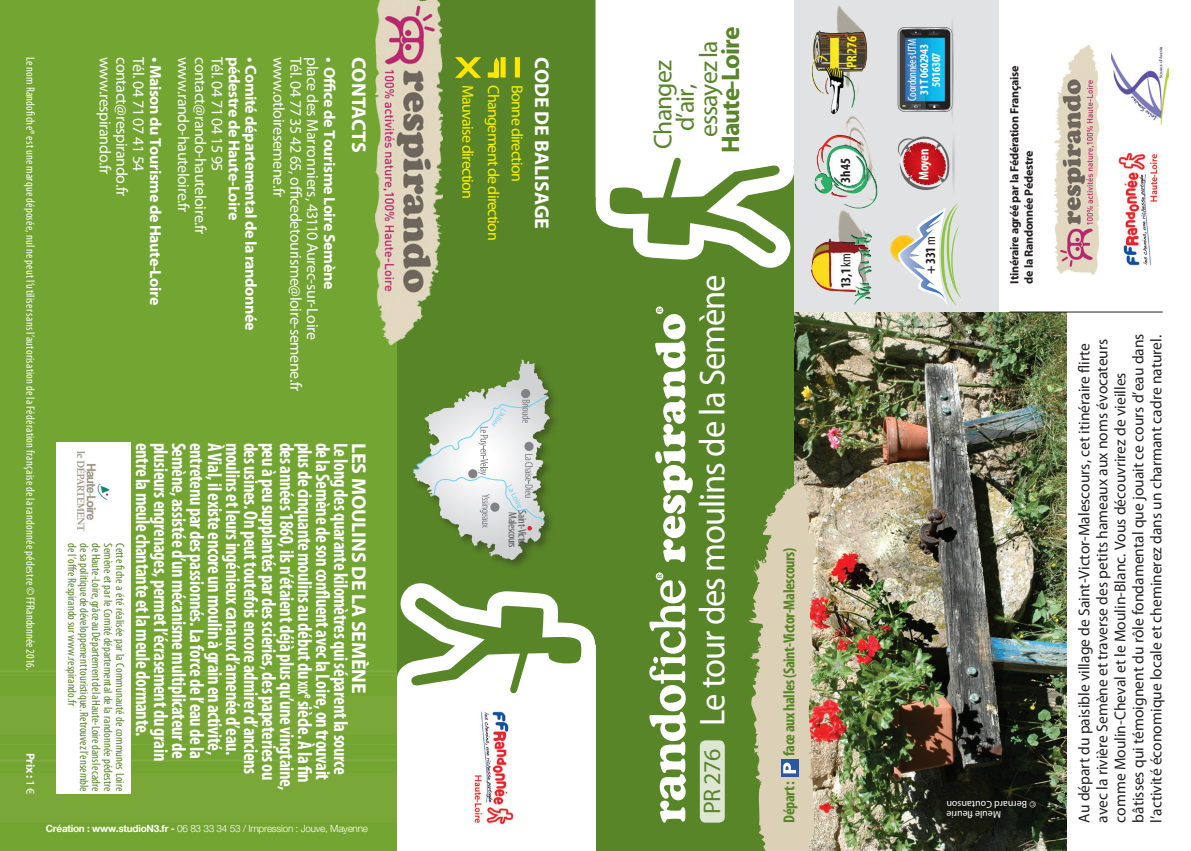
<style>
.page{position:relative;width:1191px;height:851px;background:#fff}
.page>*{position:absolute;margin:0;border:0;box-sizing:border-box;transform-origin:0 0}
.t1{font:36px "Myriad Pro";letter-spacing:-.03em;color:#fff;scale:.96 1}
.t2{font:25.6px "Myriad Pro";letter-spacing:-.035em;color:#588527}
.t3{font:700 25.6px "Myriad Pro";letter-spacing:-.035em;color:#588527}
.t4{font:24px "Myriad Pro";color:#588527}
.Inter{font:700 condensed 20px "Myriad Pro";letter-spacing:-.02em;color:#fff;scale:.93 1}
.Inter-2{font:700 20px "Myriad Pro";letter-spacing:-.005em;color:#fff}
.Inter-3{font:16px "Myriad Pro";letter-spacing:-.025em;color:#fff}
.Inter-4{font:700 16px "Myriad Pro";letter-spacing:-.025em;color:#fff}
.t5{font:16px "Myriad Pro";letter-spacing:-.045em;color:#fff101}
.t6{font:700 condensed 16px "Myriad Pro";letter-spacing:-.025em;color:#588527}
.Inter-5{font:15.8px/18px "Myriad Pro";color:#231f20}
.Inter-6{font:700 condensed 14px "Myriad Pro";letter-spacing:-.01em;color:#231f20}
.Inter-7{font:700 condensed 14px "Myriad Pro";letter-spacing:-.035em;color:#fff}
.Inter-8{font:700 condensed 14px "Myriad Pro";color:#fff101}
.Inter-9{font:700 condensed 14px "Myriad Pro";color:#fff;scale:.93 1}
.Inter-10{font:condensed 12px "Myriad Pro";color:#588527}
.Inter-11{font:condensed 12px "Myriad Pro";letter-spacing:.02em;color:#fff}
.Inter-12{font:700 12px "Myriad Pro";letter-spacing:-.02em;color:#231f20}
.Inter-13{font:700 condensed 12px/12px "Myriad Pro";letter-spacing:-.025em;color:#fff;text-align:center}
.Inter-14{font:700 12px "Myriad Pro";color:#fff}
.t7{font:condensed 11.6px/9.6px "Myriad Pro";letter-spacing:-.04em;color:#57585a}
.t8{font:300 10px "Helvetica Neue LT Std";letter-spacing:-.025em;color:#fff}
.t9{font:10px "Myriad Pro";color:#fff}
.s1{font-weight:400}
.s2{font-weight:700}
</style>
<div class="page">
<div style="left:794px;top:0;width:204px;height:312px;background:#e1e2e4"></div>
<img style="left:954px;top:143px;width:1px;height:42px">
<svg style="left:897px;top:136px;width:57px;height:54px"></svg>
<img style="left:794px;top:312px;width:272px;height:538px">
<div style="left:595px;top:268px;width:199px;height:582px;background:#588527"></div>
<svg style="left:748px;top:480px;width:68px;height:370px;background:#bebd96"></svg>
<hr style="left:1009px;top:311px;width:153px;height:1px;background:#231f20">
<svg style="left:595px;top:142px;width:199px;height:126px"></svg>
<svg style="left:890px;top:203px;width:72px;height:103px"></svg>
<svg style="left:649px;top:572px;width:37px;height:250px"></svg>
<svg style="left:655px;top:306px;width:38px;height:256px"></svg>
<div style="left:700px;top:740px;width:25px;height:82px;background:#dde6d3;border-radius:6px"></div>
<div style="left:397px;top:0;width:198px;height:583px;background:#588527"></div>
<svg style="left:397px;top:583px;width:198px;height:111px"></svg>
<div style="left:0;top:0;width:397px;height:850px;background:#73a532"></div>
<div style="left:0;top:696px;width:397px;height:38px;background:#79a839"></div>
<div style="left:0;top:772px;width:397px;height:50px;background:#79a839"></div>
<hr style="left:0;top:759px;width:397px;height:2px;background:#80ac41">
<hr style="left:0;top:743px;width:397px;height:1px;background:#80ac41">
<hr style="left:0;top:670px;width:397px;height:2px;background:#80ac41">
<hr style="left:0;top:674px;width:397px;height:1px;background:#80ac41">
<div style="left:57px;top:442px;width:74px;height:352px;background:#fff"></div>
<img style="left:375px;top:0;width:67px;height:371px">
<div style="left:582px;top:645px;width:13px;height:205px;background:#fff"></div>
<div style="left:515px;top:57px;width:5px;height:20px;background:#ffe601"></div>
<div style="left:500px;top:57px;width:5px;height:20px;background:#ffe601"></div>
<div style="left:494px;top:62px;width:5px;height:15px;background:#ffe601"></div>
<div style="left:488px;top:72px;width:10px;height:5px;background:#ffe601"></div>
<svg style="left:494px;top:57px;width:5px;height:5px"></svg>
<svg style="left:455px;top:57px;width:26px;height:21px"></svg>
<img style="left:810px;top:210px;width:63px;height:95px">
<img style="left:814px;top:122px;width:64px;height:87px">
<img style="left:811px;top:5px;width:57px;height:117px">
<img style="left:1054px;top:45px;width:46px;height:230px">
<svg style="left:897px;top:27px;width:55px;height:85px;background:#397e9e"></svg>
<img style="left:77px;top:451px;width:33px;height:81px">
<img style="left:1118px;top:152px;width:40px;height:114px">
<img style="left:474px;top:711px;width:40px;height:113px">
<img style="left:1111px;top:47px;width:57px;height:78px">
<div style="left:411px;top:358px;width:148px;height:212px;background:#588527"></div>
<svg style="left:413px;top:359px;width:137px;height:201px"></svg>
<p class="Inter-3" style="left:115px;top:57px;width:119px;rotate:90deg">www.respirando.fr</p>
<p class="Inter-3" style="left:132px;top:57px;width:141px;rotate:90deg">contact@respirando.fr</p>
<p class="Inter-3" style="left:149px;top:57px;width:116px;rotate:90deg">Tél. 04 71 07 41 54</p>
<p class="Inter-4" style="left:166px;top:57px;width:250px;rotate:90deg">• Maison du Tourisme de Haute-Loire</p>
<p class="Inter-3" style="left:193px;top:57px;width:157px;rotate:90deg">www.rando-hauteloire.fr</p>
<p class="Inter-3" style="left:210px;top:57px;width:179px;rotate:90deg">contact@rando-hauteloire.fr</p>
<p class="Inter-3" style="left:227px;top:57px;width:116px;rotate:90deg">Tél. 04 71 04 15 95</p>
<p class="Inter-4" style="left:244px;top:57px;width:165px;rotate:90deg">pédestre de Haute-Loire</p>
<p class="Inter-4" style="left:261px;top:57px;width:275px;rotate:90deg">• Comité départemental de la randonnée</p>
<p class="Inter-3" style="left:289px;top:57px;width:142px;rotate:90deg">www.otloiresemene.fr</p>
<p class="Inter-3" style="left:306px;top:57px;width:336px;rotate:90deg">Tél. 04 77 35 42 65, officedetourisme@loire-semene.fr</p>
<p class="Inter-3" style="left:322px;top:57px;width:285px;rotate:90deg">place des Marronniers, 43110 Aurec-sur-Loire</p>
<p class="Inter-4" style="left:340px;top:57px;width:234px;rotate:90deg">• Office de Tourisme Loire Semène</p>
<p class="Inter-2" style="left:372px;top:57px;width:98px;rotate:90deg">CONTACTS</p>
<p class="Inter-11" style="left:38px;top:57px;width:614px;rotate:90deg">Le nom Randofiche® est une marque déposée, nul ne peut l’utiliser sans l’autorisation de la Fédération française de la randonnée pédestre © FFRandonnée 2016.</p>
<p class="Inter-2" style="left:555px;top:57px;width:174px;rotate:90deg">CODE DE BALISAGE</p>
<p class="t5" style="left:478px;top:85px;width:115px;rotate:90deg">Mauvaise direction</p>
<p class="t5" style="left:503px;top:85px;width:157px;rotate:90deg">Changement de direction</p>
<p class="t5" style="left:527px;top:85px;width:98px;rotate:90deg">Bonne direction</p>
<p class="Inter" style="left:155px;top:442px;width:318px;rotate:90deg">entre la meule chantante et la meule dormante.</p>
<p class="Inter" style="left:173px;top:442px;width:344px;rotate:90deg">plusieurs engrenages, permet l’écrasement du grain</p>
<p class="Inter" style="left:191px;top:442px;width:341px;rotate:90deg">Semène, assistée d’un mécanisme multiplicateur de</p>
<p class="Inter" style="left:209px;top:442px;width:341px;rotate:90deg">entretenu par des passionnés. La force de l’eau de la</p>
<p class="Inter" style="left:227px;top:442px;width:337px;rotate:90deg">À Vial, il existe encore un moulin à grain en activité,</p>
<p class="Inter" style="left:245px;top:442px;width:338px;rotate:90deg">moulins et leurs ingénieux canaux d’amenée d’eau.</p>
<p class="Inter" style="left:263px;top:442px;width:358px;rotate:90deg">des usines. On peut toutefois encore admirer d’anciens</p>
<p class="Inter" style="left:281px;top:442px;width:365px;rotate:90deg">peu à peu supplantés par des scieries, des papeteries ou</p>
<p class="Inter" style="left:299px;top:442px;width:376px;rotate:90deg">des années 1860, ils n’étaient déjà plus qu’une vingtaine,</p>
<p class="Inter" style="left:317px;top:442px;width:256px;rotate:90deg">plus de cinquante moulins au début du</p>
<p class="Inter" style="left:335px;top:442px;width:364px;rotate:90deg">de la Semène de son confluent avec la Loire, on trouvait</p>
<p class="Inter" style="left:353px;top:442px;width:358px;rotate:90deg">Le long des quarante kilomètres qui séparent la source</p>
<p class="Inter-2" style="left:372px;top:442px;width:252px;rotate:90deg">LES MOULINS DE LA SEMÈNE</p>
<p class="t7" style="left:527px;top:510px;width:41px;rotate:90deg">Saint-Victor-<br>Malescours</p>
<p class="Inter-10" style="left:79px;top:543px;width:164px;rotate:90deg">de l’offre Respirando sur www.respirando.fr</p>
<p class="Inter-10" style="left:91px;top:543px;width:250px;rotate:90deg">de sa politique de développement touristique. Retrouvez l’ensemble</p>
<p class="Inter-10" style="left:103px;top:543px;width:249px;rotate:90deg">de Haute-Loire, grâce au Département de la Haute-Loire dans le cadre</p>
<p class="Inter-10" style="left:115px;top:543px;width:249px;rotate:90deg">Semène et par le Comité départemental de la randonnée pédestre</p>
<p class="Inter-10" style="left:127px;top:543px;width:249px;rotate:90deg">Cette fiche a été réalisée par la Communauté de communes Loire</p>
<p class="Inter-9" style="left:311px;top:681px;width:16px;rotate:90deg">xix</p>
<p class="Inter" style="left:317px;top:693px;width:97px;rotate:90deg"><sup>e</sup> siècle. À la fin</p>
<p class="Inter-14" style="left:38px;top:752px;width:43px;rotate:90deg">Prix : <span class="s1">1 €</span></p>
<p class="t8" style="left:46px;top:822px;width:324px"><span class="s2">Création : www.studioN3.fr -</span> 06 83 33 34 53 / Impression : Jouve, Mayenne</p>
<p class="t3" style="left:714px;top:153px;width:128px;rotate:-90deg">Haute-Loire</p>
<p class="t2" style="left:693px;top:137px;width:98px;rotate:-90deg">essayez la</p>
<p class="t2" style="left:647px;top:149px;width:90px;rotate:-90deg">Changez</p>
<p class="t2" style="left:669px;top:131px;width:49px;rotate:-90deg">d’air,</p>
<p class="t1" style="left:690px;top:726px;width:472px;rotate:-90deg">Le tour des moulins de la Semène</p>
<p class="t4" style="left:697px;top:813px;width:66px;rotate:-90deg">PR 276</p>
<p class="t6" style="left:779px;top:755px;width:209px;rotate:-90deg">face aux halles (Saint-Victor-Malescours)</p>
<p class="t6" style="left:779px;top:822px;width:43px;rotate:-90deg">Départ :</p>
<p class="Inter-8" style="left:843px;top:68px;width:33px;rotate:-90deg">PR 276</p>
<p class="Inter-13" style="left:906px;top:100px;width:64px;rotate:-90deg"><span class="s1">Coordonnées UTM<br></span>31 T 0602943<br>5016307</p>
<p class="Inter-6" style="left:836px;top:183px;width:26px;rotate:-90deg">3h45</p>
<p class="Inter-6" style="left:837px;top:288px;width:36px;rotate:-90deg">13,1 <span class="s1">km</span></p>
<p class="Inter-7" style="left:915px;top:180px;width:32px;rotate:-90deg">Moyen</p>
<p class="Inter-6" style="left:922px;top:273px;width:38px;rotate:-90deg">+ 331 <span class="s1">m</span></p>
<p class="Inter-12" style="left:1006px;top:283px;width:220px;rotate:-90deg">Itinéraire agréé par la Fédération Française</p>
<p class="Inter-12" style="left:1021px;top:283px;width:135px;rotate:-90deg">de la Randonnée Pédestre</p>
<p class="t9" style="left:1036px;top:810px;width:91px;rotate:-180deg">© Bernard Coutanson</p>
<p class="t9" style="left:1001px;top:820px;width:56px;rotate:-180deg">Meule fleurie</p>
<p class="Inter-5" style="left:1074px;top:822px;width:490px;rotate:-90deg">Au départ du paisible village de Saint-Victor-Malescours, cet itinéraire flirte avec la rivière Semène et traverse des petits hameaux aux noms évocateurs comme Moulin-Cheval et le Moulin-Blanc. Vous découvrirez de vieilles bâtisses qui témoignent du rôle fondamental que jouait ce cours d’eau dans l’activité économique locale et cheminerez dans un charmant cadre naturel.</p>
</div>
